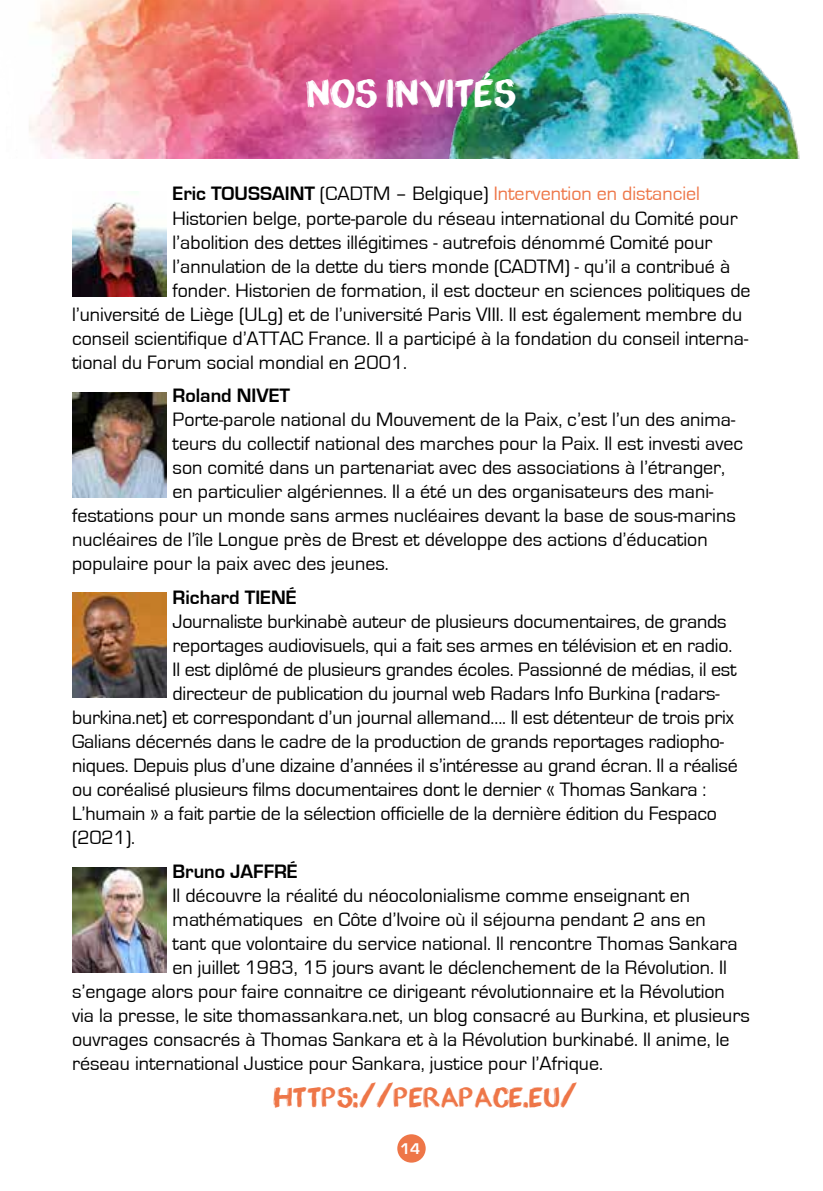
<style>
.page{position:relative;width:823px;height:1191px;background:#fff}
.page>*{position:absolute;margin:0;border:0;box-sizing:border-box;transform-origin:0 0}
.t1{font:36px "appopaint";color:#fff}
.t2{font:26px "appopaint";color:#ee7648}
.t3{font:20px "Eurostile";color:#000}
.t4{font:20px "Eurostile";color:#ee7648}
.t5{font:700 20px "Eurostile";color:#000}
.t6{font:700 16px "Eurostile";color:#fff}
.s1{font-weight:700;color:#000}
.s2{color:#000}
</style>
<div class="page">
<img style="left:72px;top:191px;width:95px;height:105px">
<img style="left:72px;top:392px;width:95px;height:105px">
<img style="left:72px;top:592px;width:95px;height:105px">
<img style="left:72px;top:867px;width:95px;height:105px">
<img style="left:29px;top:0;width:593px;height:158px">
<img style="left:444px;top:9px;width:356px;height:149px">
<div style="left:397px;top:1134px;width:28px;height:28px;background:#ee7648;border-radius:50%"></div>
<h1 class="t1" style="left:306px;top:71px;width:211px">NOS INVITÉS</h1>
<p class="t4" style="left:172px;top:183px;width:528px"><span class="s1">Eric TOUSSAINT</span> <span class="s2">(CADTM – Belgique)</span> Intervention en distanciel</p>
<p class="t3" style="left:172px;top:207px;width:566px">Historien belge, porte-parole du réseau international du Comité pour</p>
<p class="t3" style="left:172px;top:231px;width:541px">l’abolition des dettes illégitimes - autrefois dénommé Comité pour</p>
<p class="t3" style="left:172px;top:255px;width:559px">l’annulation de la dette du tiers monde (CADTM) - qu’il a contribué à</p>
<p class="t3" style="left:172px;top:279px;width:579px">fonder. Historien de formation, il est docteur en sciences politiques de</p>
<p class="t3" style="left:72px;top:303px;width:671px">l’université de Liège (ULg) et de l’université Paris VIII. Il est également membre du</p>
<p class="t3" style="left:72px;top:327px;width:677px">conseil scientifique d’ATTAC France. Il a participé à la fondation du conseil interna-</p>
<p class="t3" style="left:72px;top:351px;width:336px">tional du Forum social mondial en 2001.</p>
<p class="t5" style="left:172px;top:385px;width:119px">Roland NIVET</p>
<p class="t3" style="left:172px;top:409px;width:564px">Porte-parole national du Mouvement de la Paix, c’est l’un des anima-</p>
<p class="t3" style="left:172px;top:433px;width:572px">teurs du collectif national des marches pour la Paix. Il est investi avec</p>
<p class="t3" style="left:172px;top:457px;width:554px">son comité dans un partenariat avec des associations à l’étranger,</p>
<p class="t3" style="left:172px;top:481px;width:542px">en particulier algériennes. Il a été un des organisateurs des mani-</p>
<p class="t3" style="left:72px;top:505px;width:664px">festations pour un monde sans armes nucléaires devant la base de sous-marins</p>
<p class="t3" style="left:72px;top:529px;width:636px">nucléaires de l’île Longue près de Brest et développe des actions d’éducation</p>
<p class="t3" style="left:72px;top:553px;width:318px">populaire pour la paix avec des jeunes.</p>
<p class="t5" style="left:172px;top:586px;width:125px">Richard TIENÉ</p>
<p class="t3" style="left:172px;top:610px;width:555px">Journaliste burkinabè auteur de plusieurs documentaires, de grands</p>
<p class="t3" style="left:172px;top:634px;width:561px">reportages audiovisuels, qui a fait ses armes en télévision et en radio.</p>
<p class="t3" style="left:172px;top:658px;width:565px">Il est diplômé de plusieurs grandes écoles. Passionné de médias, il est</p>
<p class="t3" style="left:172px;top:682px;width:548px">directeur de publication du journal web Radars Info Burkina (radars-</p>
<p class="t3" style="left:72px;top:706px;width:663px">burkina.net) et correspondant d’un journal allemand…. Il est détenteur de trois prix</p>
<p class="t3" style="left:72px;top:730px;width:653px">Galians décernés dans le cadre de la production de grands reportages radiopho-</p>
<p class="t3" style="left:72px;top:754px;width:666px">niques. Depuis plus d’une dizaine d’années il s’intéresse au grand écran. Il a réalisé</p>
<p class="t3" style="left:72px;top:778px;width:635px">ou coréalisé plusieurs films documentaires dont le dernier « Thomas Sankara :</p>
<p class="t3" style="left:72px;top:802px;width:646px">L’humain » a fait partie de la sélection officielle de la dernière édition du Fespaco</p>
<p class="t3" style="left:72px;top:826px;width:64px">(2021).</p>
<p class="t5" style="left:172px;top:860px;width:127px">Bruno JAFFRÉ</p>
<p class="t3" style="left:172px;top:884px;width:519px">Il découvre la réalité du néocolonialisme comme enseignant en</p>
<p class="t3" style="left:172px;top:908px;width:534px">mathématiques en Côte d’Ivoire où il séjourna pendant 2 ans en</p>
<p class="t3" style="left:172px;top:932px;width:566px">tant que volontaire du service national. Il rencontre Thomas Sankara</p>
<p class="t3" style="left:172px;top:956px;width:555px">en juillet 1983, 15 jours avant le déclenchement de la Révolution. Il</p>
<p class="t3" style="left:72px;top:980px;width:654px">s’engage alors pour faire connaitre ce dirigeant révolutionnaire et la Révolution</p>
<p class="t3" style="left:72px;top:1004px;width:678px">via la presse, le site thomassankara.net, un blog consacré au Burkina, et plusieurs</p>
<p class="t3" style="left:72px;top:1028px;width:658px">ouvrages consacrés à Thomas Sankara et à la Révolution burkinabé. Il anime, le</p>
<p class="t3" style="left:72px;top:1052px;width:532px">réseau international Justice pour Sankara, justice pour l’Afrique.</p>
<h2 class="t2" style="left:274px;top:1081px;width:305px">HTTPS://PERAPACE.EU/</h2>
<p class="t6" style="left:400px;top:1139px;width:22px">14</p>
</div>
